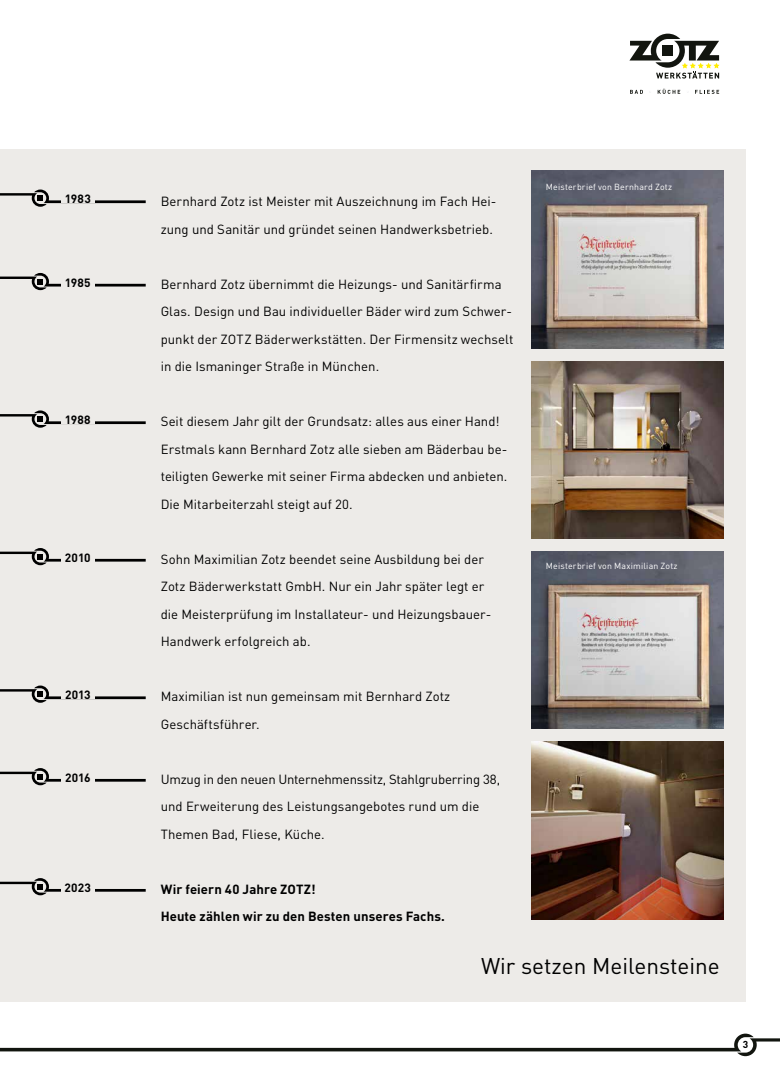
<style>
.page{position:relative;width:780px;height:1081px;background:#fff}
.page>*{position:absolute;margin:0;border:0;box-sizing:border-box;transform-origin:0 0}
.t1{font:22.5px "FFDIN";color:#000}
.t2{font:13.12px/27.5px "FFDIN";color:#000}
.t3{font:700 13.12px/27.5px "FFDIN";letter-spacing:.005em;color:#000}
.t4{font:700 11.88px "FFDIN";letter-spacing:.02em;color:#000}
.t5{font:700 10px "FFDIN";color:#000}
.t6{font:8.75px "FFDIN";letter-spacing:.02em;color:#fff}
</style>
<div class="page">
<div style="left:0;top:149px;width:745px;height:852px;background:#edebe8"></div>
<svg style="left:0;top:1033px;width:780px;height:23px"></svg>
<svg style="left:629px;top:34px;width:90px;height:45px"></svg>
<svg style="left:630px;top:90px;width:13px;height:4px"></svg>
<svg style="left:657px;top:89px;width:23px;height:5px"></svg>
<svg style="left:695px;top:90px;width:24px;height:4px"></svg>
<div style="left:662px;top:45px;width:11px;height:11px;background:#12150f"></div>
<img style="left:531px;top:171px;width:192px;height:177px">
<img style="left:531px;top:361px;width:192px;height:178px">
<img style="left:531px;top:741px;width:192px;height:178px">
<img style="left:531px;top:551px;width:192px;height:178px">
<svg style="left:0;top:189px;width:146px;height:18px"></svg>
<svg style="left:0;top:273px;width:146px;height:17px"></svg>
<svg style="left:0;top:410px;width:146px;height:18px"></svg>
<svg style="left:0;top:548px;width:146px;height:17px"></svg>
<svg style="left:0;top:685px;width:146px;height:18px"></svg>
<svg style="left:0;top:768px;width:146px;height:17px"></svg>
<svg style="left:0;top:878px;width:146px;height:17px"></svg>
<div style="left:61px;top:189px;width:33px;height:14px;background:#edebe8"></div>
<div style="left:61px;top:273px;width:33px;height:14px;background:#edebe8"></div>
<div style="left:61px;top:410px;width:33px;height:14px;background:#edebe8"></div>
<div style="left:61px;top:548px;width:33px;height:14px;background:#edebe8"></div>
<div style="left:61px;top:685px;width:33px;height:14px;background:#edebe8"></div>
<div style="left:61px;top:768px;width:33px;height:14px;background:#edebe8"></div>
<div style="left:61px;top:878px;width:33px;height:14px;background:#edebe8"></div>
<p class="t6" style="left:546px;top:180px;width:128px">Meisterbrief von Bernhard Zotz</p>
<p class="t4" style="left:65px;top:189px;width:27px">1983</p>
<p class="t2" style="left:161px;top:187px;width:337px">Bernhard Zotz ist Meister mit Auszeichnung im Fach Hei&shy;zung und Sanitär und gründet seinen Handwerksbetrieb.</p>
<p class="t4" style="left:65px;top:273px;width:27px">1985</p>
<p class="t2" style="left:161px;top:269px;width:354px">Bernhard Zotz übernimmt die Heizungs- und Sanitärfirma Glas. Design und Bau individueller Bäder wird zum Schwer&shy;punkt der ZOTZ Bäderwerkstätten. Der Firmensitz wechselt in die Ismaninger Straße in München.</p>
<p class="t4" style="left:65px;top:410px;width:27px">1988</p>
<p class="t2" style="left:161px;top:407px;width:348px">Seit diesem Jahr gilt der Grundsatz: alles aus einer Hand!<br>Erstmals kann Bernhard Zotz alle sieben am Bäderbau be&shy;teiligten Gewerke mit seiner Firma abdecken und anbieten.<br>Die Mitarbeiterzahl steigt auf 20.</p>
<p class="t4" style="left:65px;top:548px;width:27px">2010</p>
<p class="t2" style="left:161px;top:544px;width:332px">Sohn Maximilian Zotz beendet seine Ausbildung bei der Zotz Bäderwerkstatt GmbH. Nur ein Jahr später legt er die Meisterprüfung im Installateur- und Heizungsbauer-Handwerk erfolgreich ab.</p>
<p class="t6" style="left:546px;top:559px;width:133px">Meisterbrief von Maximilian Zotz</p>
<p class="t4" style="left:65px;top:685px;width:27px">2013</p>
<p class="t2" style="left:161px;top:682px;width:291px">Maximilian ist nun gemeinsam mit Bernhard Zotz<br>Geschäftsführer.</p>
<p class="t4" style="left:65px;top:768px;width:27px">2016</p>
<p class="t2" style="left:161px;top:764px;width:341px">Umzug in den neuen Unternehmenssitz, Stahlgruberring 38, und Erweiterung des Leistungsangebotes rund um die<br>Themen Bad, Fliese, Küche.</p>
<p class="t4" style="left:65px;top:878px;width:28px">2023</p>
<p class="t3" style="left:161px;top:874px;width:286px">Wir feiern 40 Jahre ZOTZ!<br>Heute zählen wir zu den Besten unseres Fachs.</p>
<h1 class="t1" style="left:481px;top:949px;width:240px">Wir setzen Meilensteine</h1>
<p class="t5" style="left:742px;top:1037px;width:7px">3</p>
</div>
